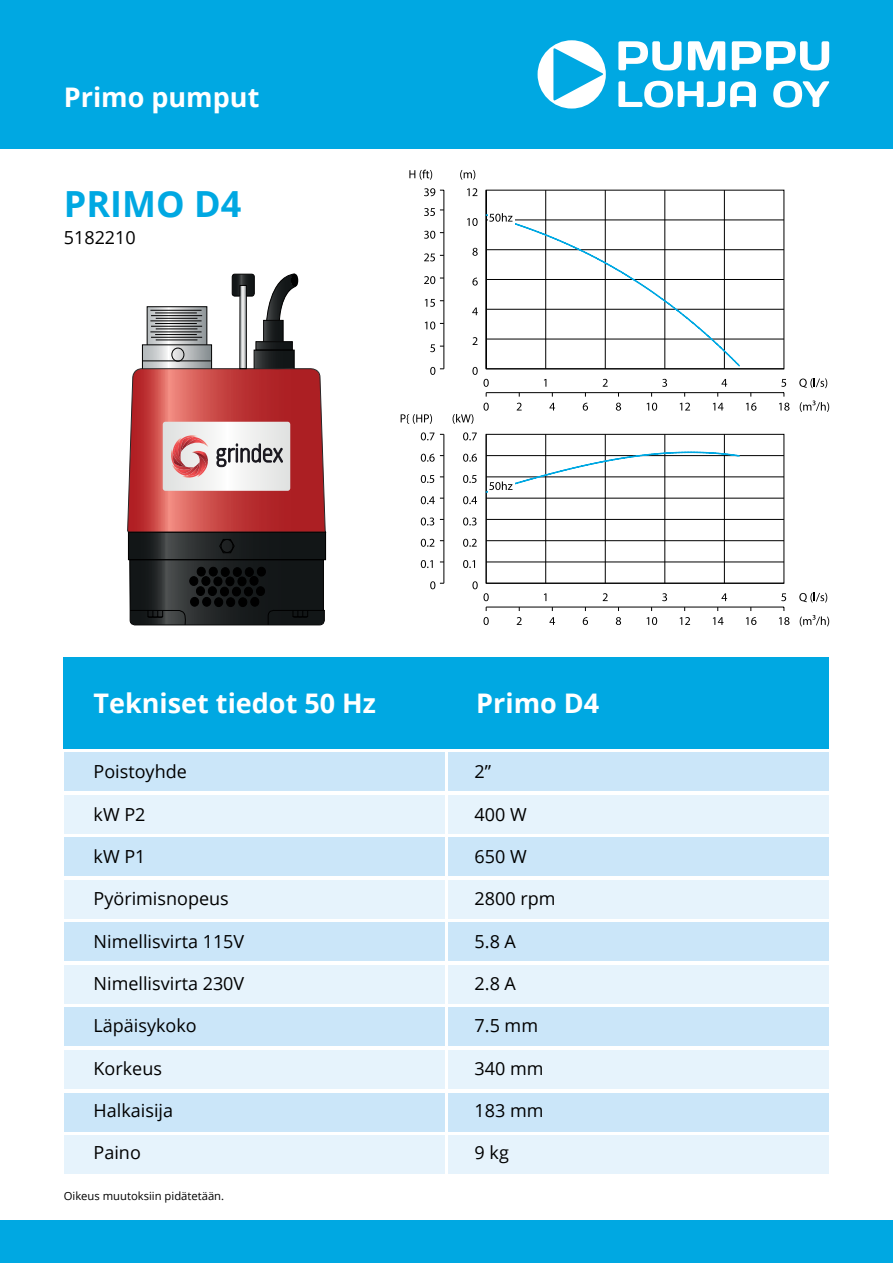
<style>
.page{position:relative;width:893px;height:1263px;background:#fff}
.page>*{position:absolute;margin:0;border:0;box-sizing:border-box;transform-origin:0 0}
.t1{font:700 36px "Open Sans";color:#00a8e2}
.t2{font:700 27px "Open Sans";color:#fff}
.t3{font:18px "Open Sans";color:#000}
.t4{font:11.25px "Open Sans";color:#000}
</style>
<div class="page">
<div style="left:0;top:0;width:893px;height:149px;background:#00a8e2"></div>
<svg style="left:538px;top:40px;width:68px;height:69px"></svg>
<svg style="left:773px;top:81px;width:56px;height:27px"></svg>
<svg style="left:618px;top:41px;width:211px;height:29px"></svg>
<svg style="left:618px;top:81px;width:138px;height:27px"></svg>
<div style="left:0;top:1220px;width:893px;height:43px;background:#00a8e2"></div>
<div style="left:64px;top:1135px;width:380px;height:39px;background:#e6f3fc"></div>
<div style="left:449px;top:1135px;width:380px;height:39px;background:#e6f3fc"></div>
<div style="left:64px;top:965px;width:380px;height:38px;background:#e6f3fc"></div>
<div style="left:449px;top:965px;width:380px;height:38px;background:#e6f3fc"></div>
<div style="left:64px;top:923px;width:380px;height:38px;background:#cbe6f9"></div>
<div style="left:449px;top:923px;width:380px;height:38px;background:#cbe6f9"></div>
<div style="left:64px;top:880px;width:380px;height:38px;background:#e6f3fc"></div>
<div style="left:449px;top:880px;width:380px;height:38px;background:#e6f3fc"></div>
<div style="left:64px;top:1093px;width:380px;height:38px;background:#cbe6f9"></div>
<div style="left:449px;top:1093px;width:380px;height:38px;background:#cbe6f9"></div>
<div style="left:64px;top:1050px;width:380px;height:39px;background:#e6f3fc"></div>
<div style="left:449px;top:1050px;width:380px;height:39px;background:#e6f3fc"></div>
<div style="left:64px;top:1008px;width:380px;height:38px;background:#cbe6f9"></div>
<div style="left:449px;top:1008px;width:380px;height:38px;background:#cbe6f9"></div>
<div style="left:64px;top:838px;width:380px;height:38px;background:#cbe6f9"></div>
<div style="left:449px;top:838px;width:380px;height:38px;background:#cbe6f9"></div>
<div style="left:64px;top:795px;width:380px;height:38px;background:#e6f3fc"></div>
<div style="left:449px;top:795px;width:380px;height:38px;background:#e6f3fc"></div>
<div style="left:64px;top:753px;width:380px;height:38px;background:#cbe6f9"></div>
<div style="left:449px;top:753px;width:380px;height:38px;background:#cbe6f9"></div>
<div style="left:64px;top:657px;width:765px;height:91px;background:#00a8e2"></div>
<svg style="left:127px;top:274px;width:199px;height:351px"></svg>
<svg style="left:485px;top:189px;width:300px;height:395px"></svg>
<hr style="left:486px;top:434px;width:1px;height:149px;background:#000">
<hr style="left:545px;top:190px;width:1px;height:179px;background:#000">
<hr style="left:545px;top:434px;width:1px;height:149px;background:#000">
<hr style="left:605px;top:190px;width:1px;height:179px;background:#000">
<hr style="left:605px;top:434px;width:1px;height:149px;background:#000">
<svg style="left:603px;top:593px;width:5px;height:8px"></svg>
<hr style="left:664px;top:190px;width:1px;height:179px;background:#000">
<hr style="left:664px;top:434px;width:1px;height:149px;background:#000">
<svg style="left:662px;top:593px;width:5px;height:8px"></svg>
<hr style="left:724px;top:190px;width:1px;height:179px;background:#000">
<hr style="left:724px;top:434px;width:1px;height:149px;background:#000">
<svg style="left:721px;top:593px;width:6px;height:8px"></svg>
<svg style="left:781px;top:379px;width:5px;height:8px"></svg>
<svg style="left:483px;top:617px;width:6px;height:8px"></svg>
<svg style="left:517px;top:617px;width:5px;height:8px"></svg>
<svg style="left:549px;top:617px;width:6px;height:8px"></svg>
<svg style="left:583px;top:617px;width:5px;height:8px"></svg>
<svg style="left:616px;top:617px;width:5px;height:8px"></svg>
<svg style="left:647px;top:617px;width:10px;height:8px"></svg>
<svg style="left:680px;top:617px;width:10px;height:8px"></svg>
<svg style="left:713px;top:617px;width:10px;height:8px"></svg>
<svg style="left:746px;top:617px;width:10px;height:8px"></svg>
<hr style="left:486px;top:392px;width:298px;height:1px;background:#000">
<svg style="left:779px;top:403px;width:10px;height:8px"></svg>
<svg style="left:799px;top:378px;width:28px;height:10px"></svg>
<svg style="left:800px;top:400px;width:29px;height:12px"></svg>
<svg style="left:781px;top:593px;width:5px;height:8px"></svg>
<svg style="left:799px;top:593px;width:28px;height:9px"></svg>
<svg style="left:800px;top:615px;width:29px;height:11px"></svg>
<hr style="left:486px;top:607px;width:298px;height:1px;background:#000">
<svg style="left:779px;top:617px;width:10px;height:8px"></svg>
<hr style="left:486px;top:368px;width:298px;height:1px;background:#000">
<hr style="left:486px;top:339px;width:298px;height:1px;background:#000">
<hr style="left:486px;top:309px;width:298px;height:1px;background:#000">
<hr style="left:486px;top:279px;width:298px;height:1px;background:#000">
<hr style="left:486px;top:249px;width:298px;height:1px;background:#000">
<hr style="left:486px;top:220px;width:298px;height:1px;background:#000">
<svg style="left:430px;top:367px;width:14px;height:8px"></svg>
<svg style="left:430px;top:344px;width:13px;height:8px"></svg>
<svg style="left:425px;top:321px;width:18px;height:8px"></svg>
<svg style="left:425px;top:299px;width:18px;height:8px"></svg>
<svg style="left:424px;top:276px;width:19px;height:8px"></svg>
<svg style="left:424px;top:253px;width:19px;height:8px"></svg>
<svg style="left:424px;top:231px;width:19px;height:8px"></svg>
<svg style="left:424px;top:208px;width:19px;height:8px"></svg>
<svg style="left:467px;top:188px;width:10px;height:8px"></svg>
<svg style="left:460px;top:170px;width:15px;height:10px"></svg>
<hr style="left:443px;top:190px;width:1px;height:179px;background:#000">
<svg style="left:424px;top:188px;width:20px;height:8px"></svg>
<svg style="left:409px;top:170px;width:23px;height:10px"></svg>
<hr style="left:486px;top:583px;width:298px;height:1px;background:#000">
<svg style="left:472px;top:581px;width:17px;height:20px"></svg>
<hr style="left:486px;top:562px;width:298px;height:1px;background:#000">
<svg style="left:463px;top:560px;width:12px;height:8px"></svg>
<hr style="left:486px;top:540px;width:298px;height:1px;background:#000">
<svg style="left:463px;top:539px;width:14px;height:8px"></svg>
<hr style="left:486px;top:519px;width:298px;height:1px;background:#000">
<svg style="left:463px;top:517px;width:14px;height:8px"></svg>
<hr style="left:486px;top:498px;width:298px;height:1px;background:#000">
<hr style="left:486px;top:476px;width:298px;height:1px;background:#000">
<hr style="left:486px;top:455px;width:298px;height:1px;background:#000">
<svg style="left:430px;top:581px;width:14px;height:8px"></svg>
<svg style="left:421px;top:560px;width:12px;height:8px"></svg>
<svg style="left:421px;top:539px;width:13px;height:8px"></svg>
<svg style="left:421px;top:517px;width:13px;height:8px"></svg>
<svg style="left:421px;top:496px;width:22px;height:8px"></svg>
<svg style="left:421px;top:475px;width:13px;height:8px"></svg>
<svg style="left:421px;top:454px;width:22px;height:8px"></svg>
<hr style="left:443px;top:434px;width:1px;height:149px;background:#000">
<svg style="left:401px;top:414px;width:31px;height:10px"></svg>
<svg style="left:421px;top:432px;width:13px;height:8px"></svg>
<svg style="left:453px;top:213px;width:303px;height:291px"></svg>
<h2 class="t2" style="left:64px;top:79px;width:197px">Primo pumput</h2>
<h1 class="t1" style="left:64px;top:178px;width:179px">PRIMO D4</h1>
<p class="t3" style="left:64px;top:225px;width:74px">5182210</p>
<h2 class="t2" style="left:94px;top:684px;width:284px">Tekniset tiedot 50 Hz</h2>
<h2 class="t2" style="left:476px;top:684px;width:125px">Primo D4</h2>
<p class="t3" style="left:94px;top:759px;width:95px">Poistoyhde</p>
<p class="t3" style="left:475px;top:759px;width:18px">2”</p>
<p class="t3" style="left:94px;top:802px;width:53px">kW P2</p>
<p class="t3" style="left:475px;top:802px;width:54px">400 W</p>
<p class="t3" style="left:94px;top:844px;width:53px">kW P1</p>
<p class="t3" style="left:475px;top:844px;width:54px">650 W</p>
<p class="t3" style="left:94px;top:886px;width:137px">Pyörimisnopeus</p>
<p class="t3" style="left:475px;top:886px;width:82px">2800 rpm</p>
<p class="t3" style="left:94px;top:929px;width:152px">Nimellisvirta 115V</p>
<p class="t3" style="left:475px;top:929px;width:43px">5.8 A</p>
<p class="t3" style="left:94px;top:971px;width:152px">Nimellisvirta 230V</p>
<p class="t3" style="left:475px;top:971px;width:43px">2.8 A</p>
<p class="t3" style="left:94px;top:1013px;width:105px">Läpäisykoko</p>
<p class="t3" style="left:475px;top:1013px;width:65px">7.5 mm</p>
<p class="t3" style="left:94px;top:1056px;width:70px">Korkeus</p>
<p class="t3" style="left:475px;top:1056px;width:71px">340 mm</p>
<p class="t3" style="left:94px;top:1098px;width:81px">Halkaisija</p>
<p class="t3" style="left:475px;top:1098px;width:71px">183 mm</p>
<p class="t3" style="left:94px;top:1140px;width:49px">Paino</p>
<p class="t3" style="left:475px;top:1140px;width:36px">9 kg</p>
<p class="t4" style="left:64px;top:1188px;width:162px">Oikeus muutoksiin pidätetään.</p>
</div>
